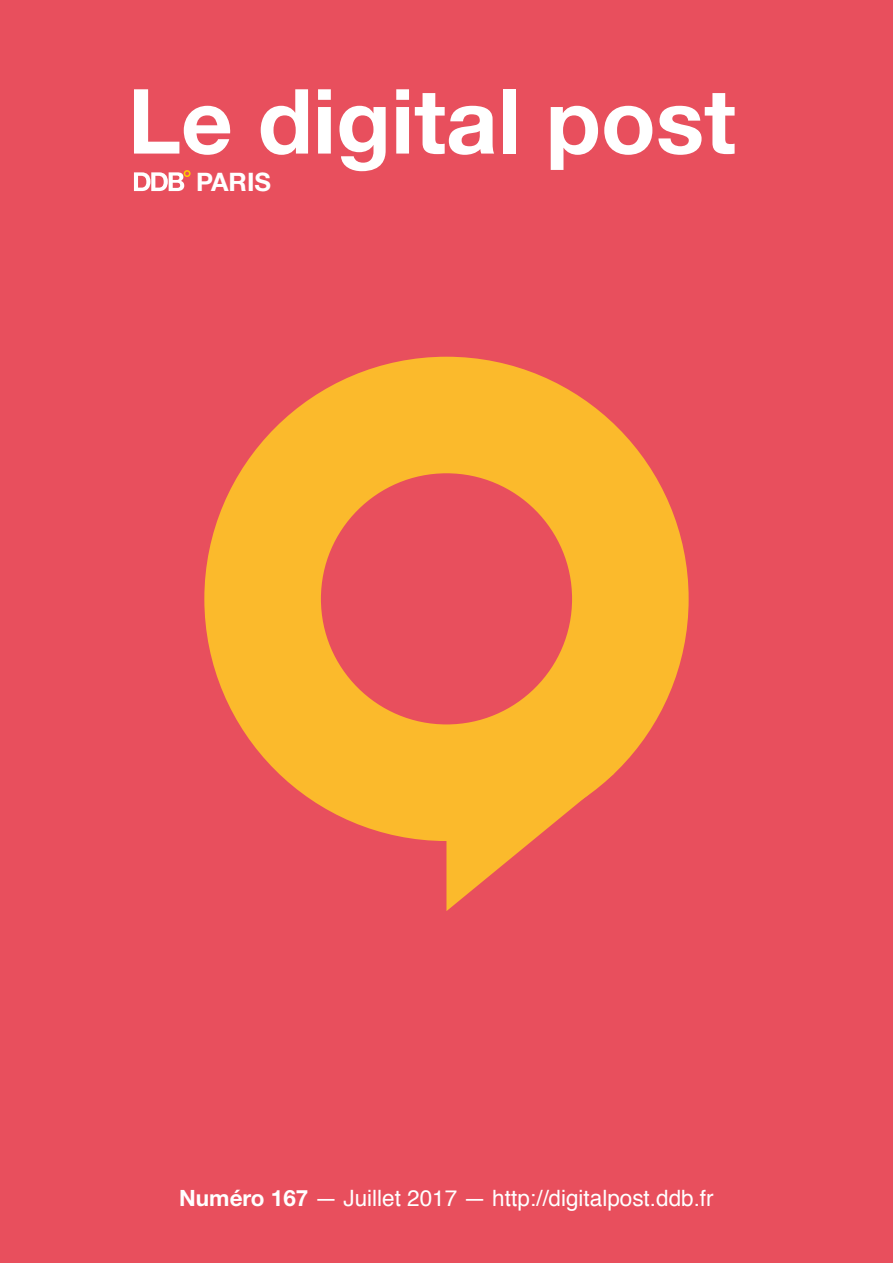
<style>
.page{position:relative;width:893px;height:1263px;background:#e84f5d}
.page>*{position:absolute;margin:0;border:0;box-sizing:border-box;transform-origin:0 0}
.t1{font:700 90px "Helvetica Neue LT Std";color:#fff}
.t2{font:700 25.5px "Helvetica Neue LT Std";color:#fff}
.t3{font:22.5px "Helvetica";color:#fff}
.s1{font-family:"Helvetica Neue LT Std";font-weight:700}
</style>
<div class="page">
<div style="left:204px;top:357px;width:485px;height:484px;border:117px solid #fbba2c;border-radius:50%"></div>
<svg style="left:446px;top:773px;width:168px;height:138px"></svg>
<svg style="left:134px;top:170px;width:57px;height:21px"></svg>
<h1 class="t1" style="left:128px;top:66px;width:610px">Le digital post</h1>
<p class="t2" style="left:196px;top:166px;width:77px">PARIS</p>
<p class="t3" style="left:179px;top:1180px;width:536px"><span class="s1">Numéro 167</span> — Juillet 2017 — http://digitalpost.ddb.fr</p>
</div>
